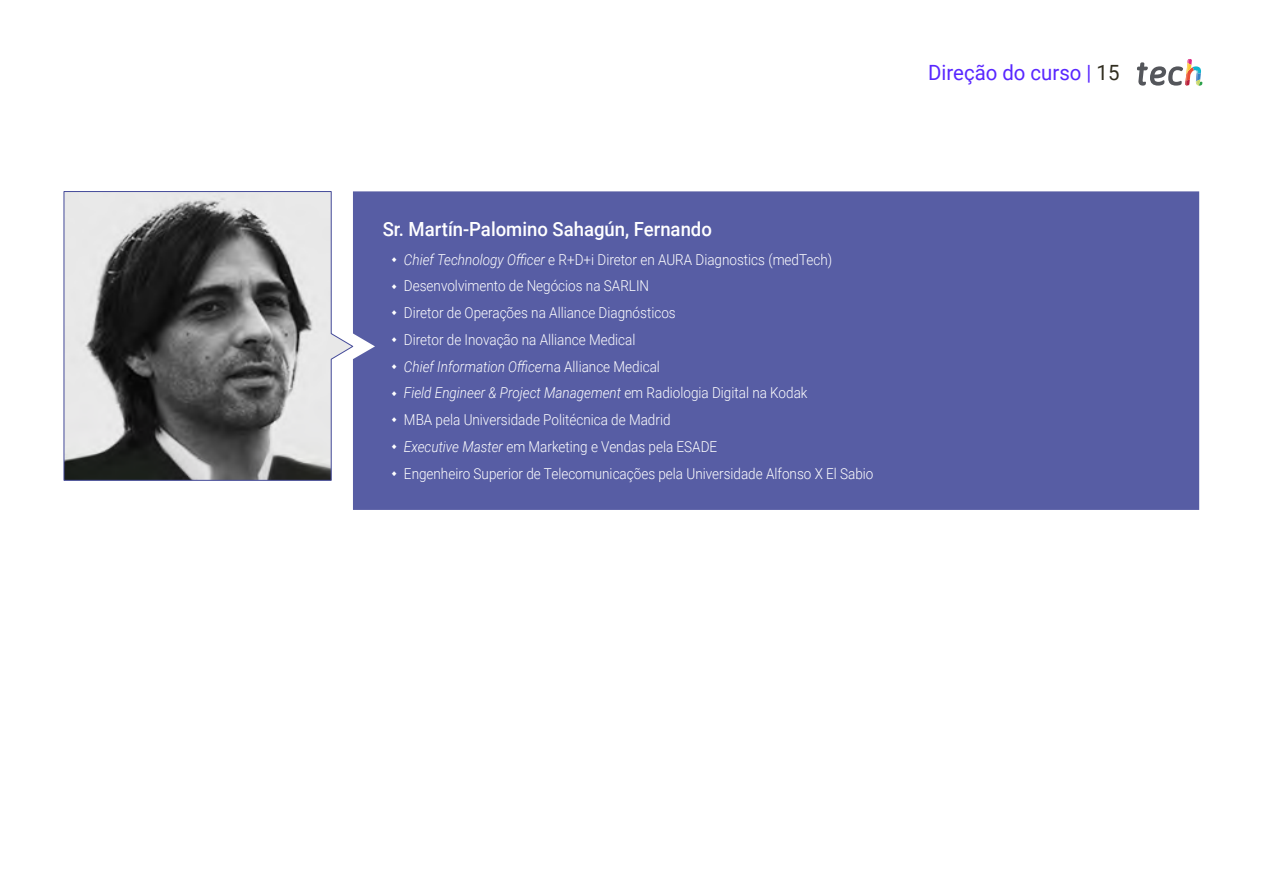
<style>
.page{position:relative;width:1263px;height:893px;background:#fff}
.page>*{position:absolute;margin:0;border:0;box-sizing:border-box;transform-origin:0 0}
.t1{font:21px "Roboto";color:#5927ff}
.t2{font:500 19.5px "Roboto";color:#fff;scale:.95 1}
.t3{font:300 15px/26.7px "Roboto";color:#fff;scale:.9 1}
.s1{font-style:italic}
.s2{color:#312e20}
</style>
<div class="page">
<div style="left:353px;top:191px;width:846px;height:319px;background:#575da4"></div>
<svg style="left:64px;top:191px;width:289px;height:290px;background:#8a8a8b"></svg>
<svg style="left:1137px;top:59px;width:65px;height:27px"></svg>
<svg style="left:392px;top:257px;width:5px;height:5px"></svg>
<svg style="left:392px;top:284px;width:5px;height:5px"></svg>
<svg style="left:392px;top:310px;width:5px;height:5px"></svg>
<svg style="left:392px;top:337px;width:5px;height:5px"></svg>
<svg style="left:392px;top:364px;width:5px;height:5px"></svg>
<svg style="left:392px;top:391px;width:5px;height:5px"></svg>
<svg style="left:392px;top:417px;width:5px;height:5px"></svg>
<svg style="left:392px;top:444px;width:5px;height:5px"></svg>
<svg style="left:392px;top:471px;width:5px;height:5px"></svg>
<h2 class="t2" style="left:383px;top:215px;width:348px">Sr. Martín-Palomino Sahagún, Fernando</h2>
<p class="t3" style="left:404px;top:245px;width:523px"><span class="s1">Chief Technology Officer</span> e R+D+i Diretor en AURA Diagnostics (medTech)<br>Desenvolvimento de Negócios na SARLIN<br>Diretor de Operações na Alliance Diagnósticos<br>Diretor de Inovação na Alliance Medical<br><span class="s1">Chief Information Officer</span>na Alliance Medical<br><span class="s1">Field Engineer &amp; Project Management</span> em Radiologia Digital na Kodak<br>MBA pela Universidade Politécnica de Madrid<br><span class="s1">Executive Master</span> em Marketing e Vendas pela ESADE<br>Engenheiro Superior de Telecomunicações pela Universidade Alfonso X El Sabio</p>
<h1 class="t1" style="left:928px;top:57px;width:193px">Direção do curso | <span class="s2">15</span></h1>
</div>
